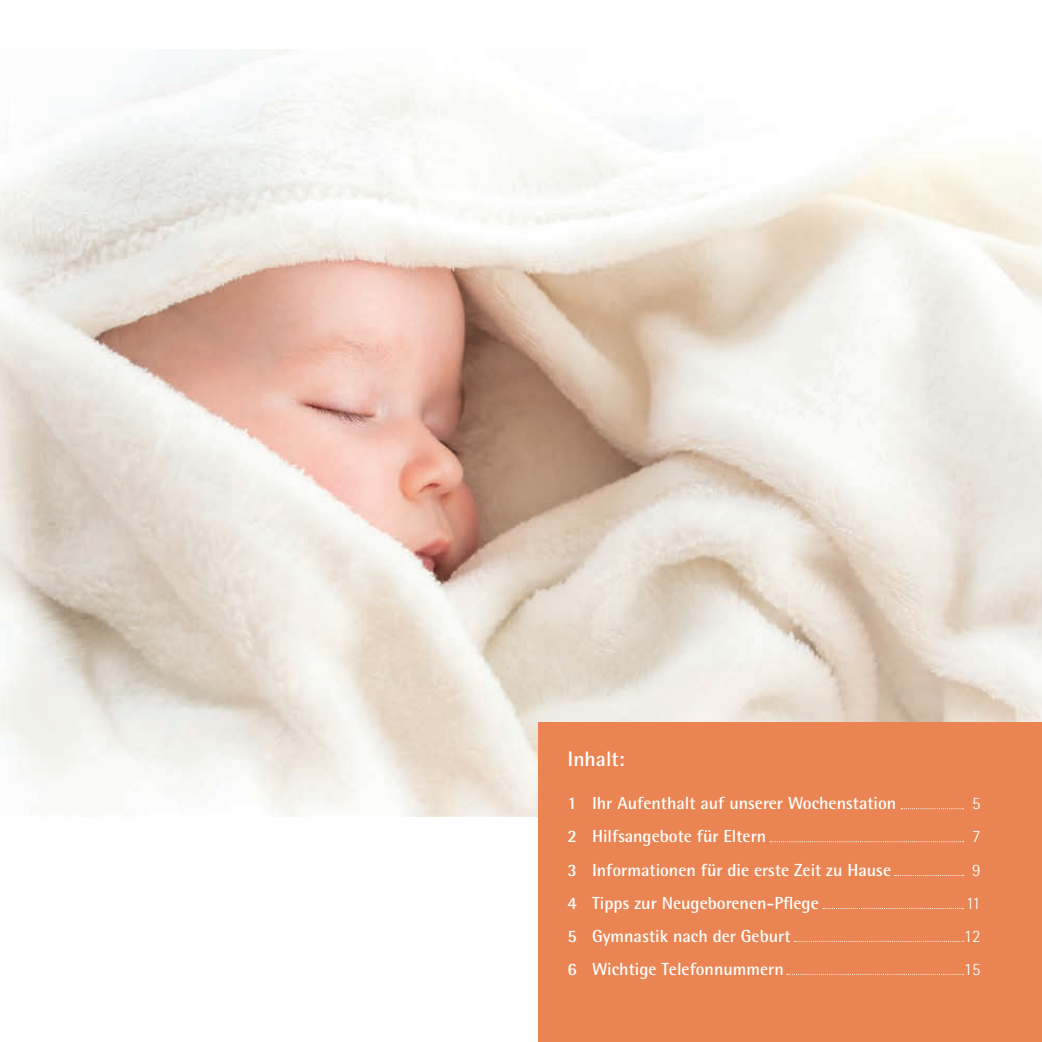
<style>
.page{position:relative;width:1042px;height:1042px;background:#fff}
.page>*{position:absolute;margin:0;border:0;box-sizing:border-box;transform-origin:0 0}
.t1{font:700 21px "Rotis Semi Sans";color:#fff}
.t2{font:700 17.5px "Rotis Semi Sans";color:#fff}
.t3{font:300 17.5px "Rotis Semi Sans";color:#fff}
</style>
<div class="page">
<img style="left:0;top:50px;width:1042px;height:766px">
<div style="left:538px;top:722px;width:504px;height:320px;background:#ea8553"></div>
<svg style="left:894px;top:875px;width:69px;height:1px"></svg>
<svg style="left:901px;top:808px;width:62px;height:1px"></svg>
<svg style="left:823px;top:908px;width:140px;height:1px"></svg>
<svg style="left:770px;top:841px;width:193px;height:1px"></svg>
<svg style="left:794px;top:941px;width:169px;height:1px"></svg>
<svg style="left:787px;top:974px;width:176px;height:1px"></svg>
<p class="t1" style="left:567px;top:746px;width:59px">Inhalt:</p>
<p class="t2" style="left:567px;top:792px;width:330px">1 Ihr Aufenthalt auf unserer Wochenstation</p>
<p class="t3" style="left:972px;top:793px;width:10px">5</p>
<p class="t2" style="left:567px;top:825px;width:200px">2 Hilfsangebote für Eltern</p>
<p class="t3" style="left:972px;top:826px;width:10px">7</p>
<p class="t2" style="left:567px;top:859px;width:325px">3 Informationen für die erste Zeit zu Hause</p>
<p class="t3" style="left:972px;top:859px;width:10px">9</p>
<p class="t2" style="left:567px;top:892px;width:253px">4 Tipps zur Neugeborenen-Pflege</p>
<p class="t3" style="left:965px;top:893px;width:16px">11</p>
<p class="t2" style="left:567px;top:925px;width:224px">5 Gymnastik nach der Geburt</p>
<p class="t3" style="left:964px;top:926px;width:18px">12</p>
<p class="t2" style="left:567px;top:958px;width:218px">6 Wichtige Telefonnummern</p>
<p class="t3" style="left:964px;top:959px;width:18px">15</p>
</div>
